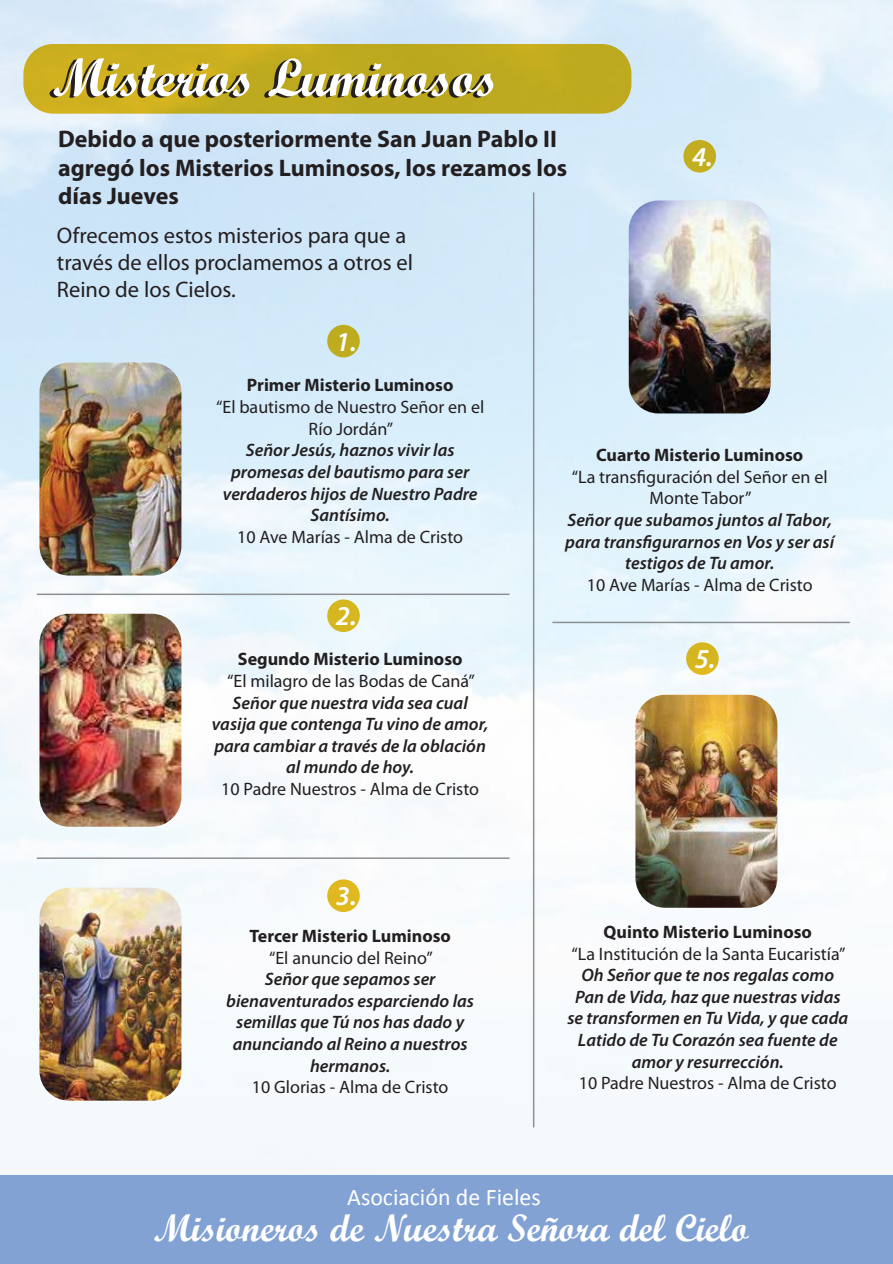
<style>
.page{position:relative;width:893px;height:1264px;background:#fff}
.page>*{position:absolute;margin:0;border:0;box-sizing:border-box;transform-origin:0 0}
.t1{font:53.85px "Script MT Bold";color:#fff}
.t2{font:38.1px "Script MT Bold";color:#fff}
.t3{font:italic 600 27.3px "Myriad Pro";color:#fff}
.t4{font:700 24px/28.8px "Myriad Pro";color:#231f20}
.t5{font:23.85px "Calibri";color:#fff}
.t6{font:22.5px/27px "Myriad Pro";color:#231f20}
.t7{font:italic 600 18px/21.6px "Myriad Pro";color:#231f20;text-align:center}
.t8{font:18px/21.6px "Myriad Pro";color:#231f20;text-align:center}
.t9{font:700 18px "Myriad Pro";color:#231f20}
</style>
<div class="page">
<img style="left:0;top:0;width:893px;height:1174px">
<div style="left:327px;top:879px;width:33px;height:32px;background:#e0b81f;border-radius:50%"></div>
<div style="left:327px;top:325px;width:33px;height:32px;background:#bfac1f;border-radius:50%"></div>
<div style="left:327px;top:599px;width:33px;height:33px;background:#d7b71f;border-radius:50%"></div>
<div style="left:683px;top:140px;width:33px;height:32px;background:#c2ae1f;border-radius:50%"></div>
<div style="left:686px;top:642px;width:32px;height:32px;background:#d6b61f;border-radius:50%"></div>
<div style="left:23px;top:44px;width:608px;height:70px;background:linear-gradient(to right,#cfb020,#b9a81e);border-radius:30px"></div>
<img style="left:39px;top:362px;width:142px;height:213px">
<img style="left:39px;top:613px;width:142px;height:213px">
<img style="left:39px;top:887px;width:142px;height:213px">
<img style="left:628px;top:200px;width:142px;height:213px">
<img style="left:635px;top:694px;width:142px;height:213px">
<hr style="left:37px;top:593px;width:472px;height:2px;background:#8e9092">
<hr style="left:37px;top:857px;width:472px;height:1px;background:#8e9092">
<hr style="left:533px;top:192px;width:1px;height:935px;background:#8e9092">
<hr style="left:552px;top:621px;width:297px;height:2px;background:#8e9092">
<div style="left:0;top:1174px;width:893px;height:89px;background:#82a2d4"></div>
<h1 class="t1" style="left:52px;top:45px;width:447px">Misterios Luminosos</h1>
<h3 class="t4" style="left:58px;top:124px;width:510px">Debido a que posteriormente San Juan Pablo II agregó los Misterios Luminosos, los rezamos los días Jueves</h3>
<p class="t6" style="left:57px;top:222px;width:358px">Ofrecemos estos misterios para que a través de ellos proclamemos a otros el<br>Reino de los Cielos.</p>
<h3 class="t3" style="left:336px;top:326px;width:22px">1.</h3>
<h3 class="t3" style="left:692px;top:142px;width:22px">4.</h3>
<p class="t9" style="left:247px;top:375px;width:208px">Primer Misterio Luminoso</p>
<p class="t8" style="left:216px;top:396px;width:270px">“El bautismo de Nuestro Señor en el<br>Río Jordán”</p>
<p class="t7" style="left:223px;top:439px;width:256px">Señor Jesús, haznos vivir las promesas del bautismo para ser verdaderos hijos de Nuestro Padre<br>Santísimo.</p>
<p class="t8" style="left:237px;top:526px;width:227px">10 Ave Marías - Alma de Cristo</p>
<h3 class="t3" style="left:336px;top:601px;width:22px">2.</h3>
<p class="t9" style="left:238px;top:649px;width:226px">Segundo Misterio Luminoso</p>
<p class="t8" style="left:227px;top:670px;width:249px">“El milagro de las Bodas de Caná”</p>
<p class="t7" style="left:212px;top:692px;width:278px">Señor que nuestra vida sea cual vasija que contenga Tu vino de amor, para cambiar a través de la oblación al mundo de hoy.</p>
<p class="t8" style="left:221px;top:778px;width:259px">10 Padre Nuestros - Alma de Cristo</p>
<h3 class="t3" style="left:336px;top:880px;width:22px">3.</h3>
<p class="t9" style="left:249px;top:925px;width:203px">Tercer Misterio Luminoso</p>
<p class="t8" style="left:269px;top:946px;width:165px">“El anuncio del Reino”</p>
<p class="t7" style="left:226px;top:968px;width:249px">Señor que sepamos ser bienaventurados esparciendo las semillas que Tú nos has dado y anunciando al Reino a nuestros hermanos.</p>
<p class="t8" style="left:252px;top:1076px;width:198px">10 Glorias - Alma de Cristo</p>
<p class="t9" style="left:596px;top:445px;width:209px">Cuarto Misterio Luminoso</p>
<p class="t8" style="left:572px;top:466px;width:257px">“La transfiguración del Señor en el<br>Monte Tabor”</p>
<p class="t7" style="left:565px;top:509px;width:270px">Señor que subamos juntos al Tabor, para transfigurarnos en Vos y ser así testigos de Tu amor.</p>
<p class="t8" style="left:586px;top:574px;width:227px">10 Ave Marías - Alma de Cristo</p>
<h3 class="t3" style="left:694px;top:643px;width:22px">5.</h3>
<p class="t9" style="left:603px;top:921px;width:210px">Quinto Misterio Luminoso</p>
<p class="t8" style="left:571px;top:942px;width:275px">“La Institución de la Santa Eucaristía”</p>
<p class="t7" style="left:567px;top:964px;width:282px">Oh Señor que te nos regalas como<br>Pan de Vida, haz que nuestras vidas se transformen en Tu Vida, y que cada<br>Latido de Tu Corazón sea fuente de amor y resurrección.</p>
<p class="t8" style="left:579px;top:1072px;width:259px">10 Padre Nuestros - Alma de Cristo</p>
<h3 class="t5" style="left:347px;top:1181px;width:195px">Asociación de Fieles</h3>
<h2 class="t2" style="left:154px;top:1204px;width:596px">Misioneros de Nuestra Señora del Cielo</h2>
</div>
